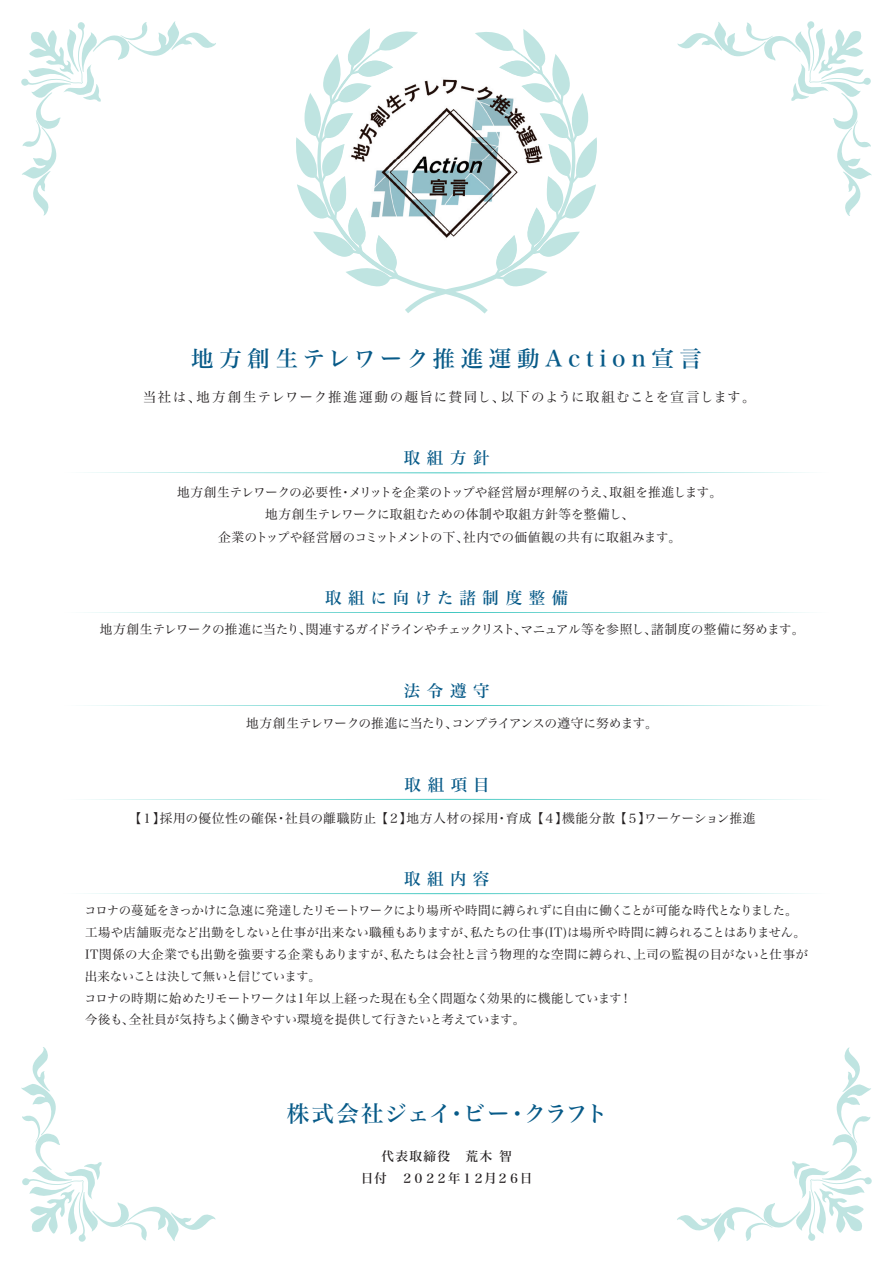
<style>
.page{position:relative;width:893px;height:1263px;background:#fff}
.page>*{position:absolute;margin:0;border:0;box-sizing:border-box;transform-origin:0 0}
.t1{font:22.5px "Hira Min Std N W5";letter-spacing:.25em;color:#075a88}
.t2{font:22.5px "Hira Min Std N W5";letter-spacing:.025em;color:#075a88}
.t3{font:16.5px "Hira Min Std N W5";letter-spacing:.4em;color:#075a88}
.t4{font:16.5px "Hira Min Std N W5";letter-spacing:.38em;color:#075a88}
.t5{font:13.5px "Hira Min Std N W3";letter-spacing:.085em;color:#231f20}
.t6{font:12.75px/22.4px "Hira Min Std N W3";letter-spacing:-.005em;color:#231f20;text-align:center}
.t7{font:12.75px "Hira Min Std N W3";letter-spacing:-.035em;color:#231f20}
.t8{font:12.75px "Hira Min Std N W3";letter-spacing:.035em;color:#231f20}
.t9{font:12.75px "Hira Min Std N W3";letter-spacing:-.045em;color:#231f20}
.t10{font:12.75px/22.4px "Hira Min Std N W5";letter-spacing:-.025em;color:#231f20;text-align:center}
.t11{font:12.45px/21.8px "Hira Min Std N W3";letter-spacing:-.03em;color:#231f20}
</style>
<div class="page">
<svg style="left:296px;top:28px;width:301px;height:286px"></svg>
<svg style="left:21px;top:21px;width:195px;height:195px"></svg>
<svg style="left:677px;top:21px;width:195px;height:195px"></svg>
<svg style="left:677px;top:1047px;width:195px;height:195px"></svg>
<svg style="left:21px;top:1047px;width:195px;height:195px"></svg>
<svg style="left:84px;top:472px;width:725px;height:1px"></svg>
<svg style="left:84px;top:612px;width:725px;height:1px"></svg>
<svg style="left:84px;top:705px;width:725px;height:1px"></svg>
<img style="left:394px;top:54px;width:105px;height:198px">
<img style="left:341px;top:54px;width:53px;height:211px">
<img style="left:499px;top:54px;width:52px;height:211px">
<img style="left:393px;top:252px;width:106px;height:13px">
<svg style="left:84px;top:893px;width:725px;height:1px"></svg>
<svg style="left:84px;top:799px;width:725px;height:1px"></svg>
<h1 class="t1" style="left:191px;top:342px;width:512px">地方創生テレワーク推進運動Action宣言</h1>
<p class="t5" style="left:143px;top:387px;width:614px">当社は、地方創生テレワーク推進運動の趣旨に賛同し、以下のように取組むことを宣言します。</p>
<h2 class="t3" style="left:404px;top:446px;width:87px">取組方針</h2>
<p class="t6" style="left:177px;top:481px;width:547px">地方創生テレワークの必要性・メリットを企業のトップや経営層が理解のうえ、取組を推進します。地方創生テレワークに取組むための体制や取組方針等を整備し、<br>企業のトップや経営層のコミットメントの下、社内での価値観の共有に取組みます。</p>
<h2 class="t4" style="left:325px;top:586px;width:245px">取組に向けた諸制度整備</h2>
<p class="t7" style="left:100px;top:620px;width:706px">地方創生テレワークの推進に当たり、関連するガイドラインやチェックリスト、マニュアル等を参照し、諸制度の整備に努めます。</p>
<h2 class="t3" style="left:404px;top:679px;width:87px">法令遵守</h2>
<p class="t9" style="left:246px;top:714px;width:413px">地方創生テレワークの推進に当たり、コンプライアンスの遵守に努めます。</p>
<h2 class="t3" style="left:405px;top:773px;width:87px">取組項目</h2>
<p class="t8" style="left:129px;top:809px;width:628px">【１】採用の優位性の確保・社員の離職防止 【２】地方人材の採用・育成 【４】機能分散 【５】ワーケーション推進</p>
<h2 class="t3" style="left:404px;top:867px;width:87px">取組内容</h2>
<p class="t11" style="left:84px;top:899px;width:725px">コロナの蔓延をきっかけに急速に発達したリモートワークにより場所や時間に縛られずに自由に働くことが可能な時代となりました。工場や店舗販売など出勤をしないと仕事が出来ない職種もありますが、私たちの仕事(IT)は場所や時間に縛られることはありません。IT関係の大企業でも出勤を強要する企業もありますが、私たちは会社と言う物理的な空間に縛られ、上司の監視の目がないと仕事が出来ないことは決して無いと信じています。<br>コロナの時期に始めたリモートワークは1年以上経った現在も全く問題なく効果的に機能しています！<br>今後も、全社員が気持ちよく働きやすい環境を提供して行きたいと考えています。</p>
<h1 class="t2" style="left:287px;top:1097px;width:322px">株式会社ジェイ・ビー・クラフト</h1>
<p class="t10" style="left:361px;top:1144px;width:173px">代表取締役　荒木 智<br>日付　２０２２年１２月２６日</p>
</div>
